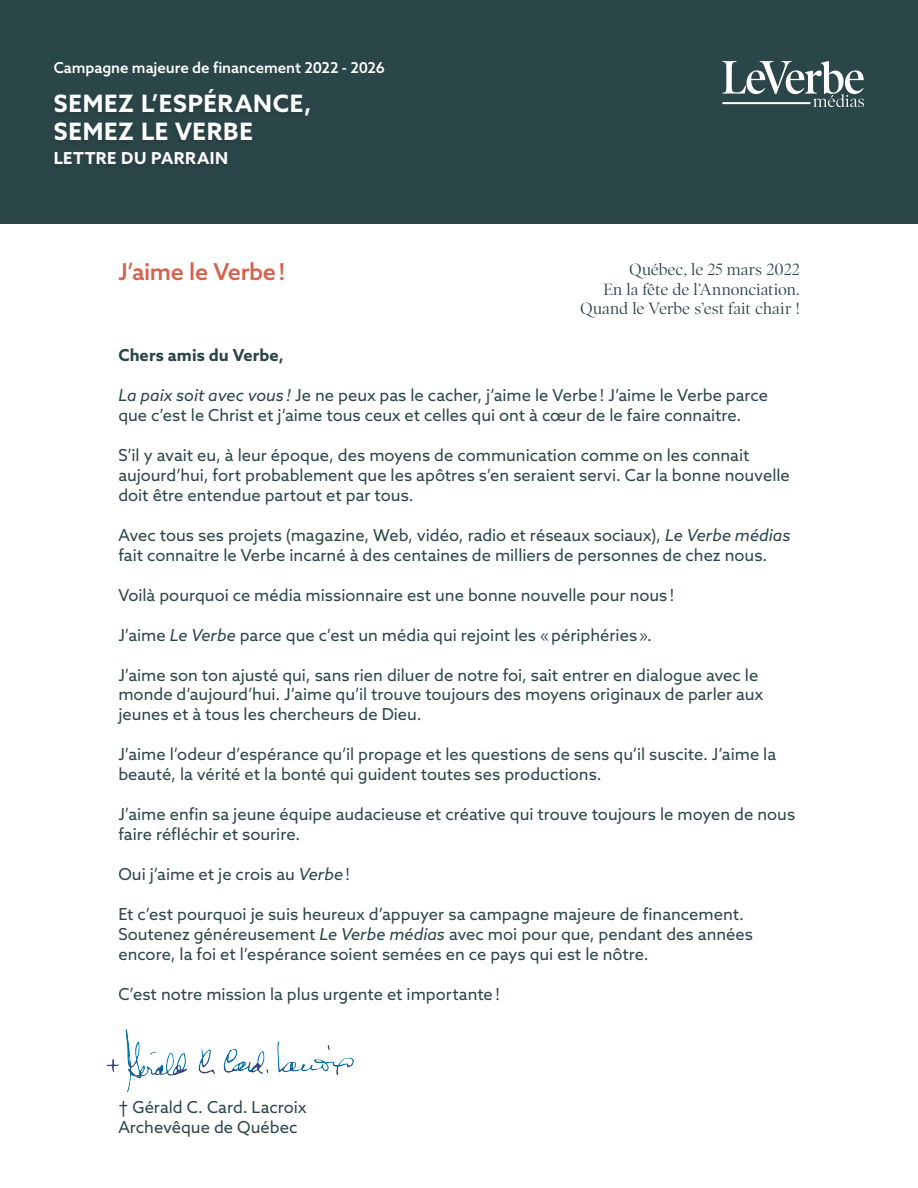
<style>
.page{position:relative;width:918px;height:1188px;background:#fff}
.page>*{position:absolute;margin:0;border:0;box-sizing:border-box;transform-origin:0 0}
.t1{font:700 24px/28.5px "Azo Sans";letter-spacing:.035em;color:#fff}
.t2{font:500 23.25px "Azo Sans";letter-spacing:-.015em;color:#d5624c}
.t3{font:16.5px/19.8px "Azo Sans";color:#2b4649}
.t4{font:16.5px "Poynter OS Disp";color:#2b4649}
.t5{font:700 16.5px "Azo Sans";letter-spacing:.005em;color:#2b4649}
.t6{font:700 16.5px "Azo Sans";letter-spacing:.03em;color:#fff}
.t7{font:500 15px "Azo Sans";letter-spacing:-.005em;color:#fff}
.s1{font-style:italic}
</style>
<div class="page">
<div style="left:0;top:0;width:918px;height:224px;background:#2b4649"></div>
<svg style="left:722px;top:61px;width:142px;height:46px"></svg>
<img style="left:106px;top:1029px;width:248px;height:64px">
<p class="t7" style="left:54px;top:58px;width:333px">Campagne majeure de financement 2022 - 2026</p>
<p class="t1" style="left:54px;top:88px;width:259px">SEMEZ L’ESPÉRANCE,<br>SEMEZ LE VERBE</p>
<p class="t6" style="left:54px;top:147px;width:176px">LETTRE DU PARRAIN</p>
<p class="t2" style="left:118px;top:257px;width:169px">J’aime le Verbe!</p>
<p class="t4" style="left:629px;top:260px;width:172px">Québec, le 25 mars 2022</p>
<p class="t4" style="left:603px;top:280px;width:198px">En la fête de l’Annonciation.</p>
<p class="t4" style="left:580px;top:300px;width:221px">Quand le Verbe s’est fait chair !</p>
<p class="t5" style="left:118px;top:344px;width:167px">Chers amis du Verbe,</p>
<p class="t3" style="left:118px;top:385px;width:651px"><span class="s1">La paix soit avec vous !</span> Je ne peux pas le cacher, j’aime le Verbe! J’aime le Verbe parce que c’est le Christ et j’aime tous ceux et celles qui ont à cœur de le faire connaitre.</p>
<p class="t3" style="left:118px;top:445px;width:673px">S’il y avait eu, à leur époque, des moyens de communication comme on les connait aujourd’hui, fort probablement que les apôtres s’en seraient servi. Car la bonne nouvelle doit être entendue partout et par tous.</p>
<p class="t3" style="left:118px;top:525px;width:674px">Avec tous ses projets (magazine, Web, vidéo, radio et réseaux sociaux), <span class="s1">Le Verbe médias </span>fait connaitre le Verbe incarné à des centaines de milliers de personnes de chez nous.</p>
<p class="t3" style="left:118px;top:585px;width:558px">Voilà pourquoi ce média missionnaire est une bonne nouvelle pour nous !</p>
<p class="t3" style="left:118px;top:625px;width:535px">J’aime <span class="s1">Le Verbe</span> parce que c’est un média qui rejoint les «périphéries».</p>
<p class="t3" style="left:118px;top:665px;width:646px">J’aime son ton ajusté qui, sans rien diluer de notre foi, sait entrer en dialogue avec le monde d’aujourd’hui. J’aime qu’il trouve toujours des moyens originaux de parler aux jeunes et à tous les chercheurs de Dieu.</p>
<p class="t3" style="left:118px;top:744px;width:659px">J’aime l’odeur d’espérance qu’il propage et les questions de sens qu’il suscite. J’aime la beauté, la vérité et la bonté qui guident toutes ses productions.</p>
<p class="t3" style="left:118px;top:804px;width:678px">J’aime enfin sa jeune équipe audacieuse et créative qui trouve toujours le moyen de nous faire réfléchir et sourire.</p>
<p class="t3" style="left:118px;top:864px;width:233px">Oui j’aime et je crois au <span class="s1">Verbe</span>!</p>
<p class="t3" style="left:118px;top:904px;width:636px">Et c’est pourquoi je suis heureux d’appuyer sa campagne majeure de financement.<br>Soutenez généreusement <span class="s1">Le Verbe médias</span> avec moi pour que, pendant des années encore, la foi et l’espérance soient semées en ce pays qui est le nôtre.</p>
<p class="t3" style="left:118px;top:984px;width:383px">C’est notre mission la plus urgente et importante!</p>
<p class="t3" style="left:118px;top:1097px;width:190px">† Gérald C. Card. Lacroix</p>
<p class="t3" style="left:118px;top:1117px;width:181px">Archevêque de Québec</p>
</div>
